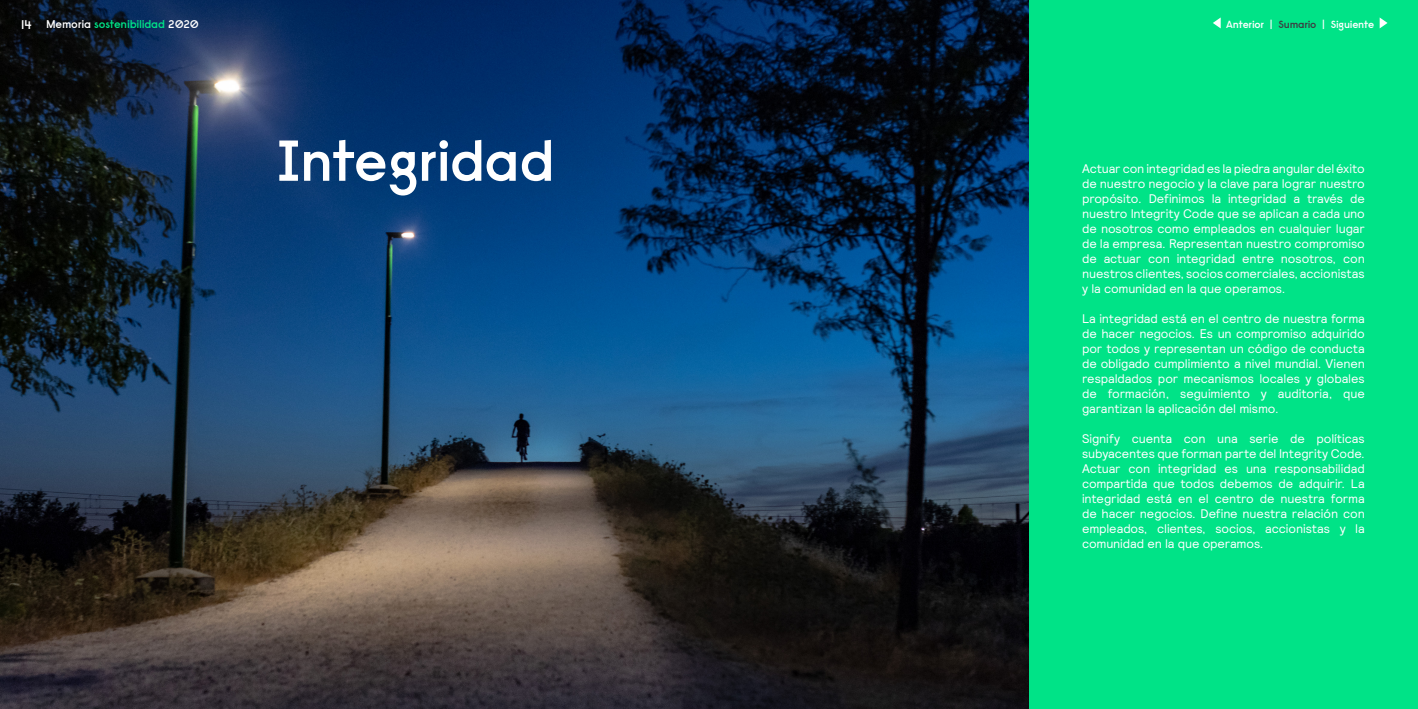
<style>
.page{position:relative;width:1418px;height:709px;background:#fff}
.page>*{position:absolute;margin:0;border:0;box-sizing:border-box;transform-origin:0 0}
.t1{font:600 57.5px "Raisonne";letter-spacing:-.02em;color:#fff}
.t2{font:12.5px/15px "Relative";letter-spacing:-.01em;color:#fff;text-align:justify}
.t3{font:600 11.25px "Raisonne";letter-spacing:-.02em;color:#00e387}
.t4{font:600 10.38px "Raisonne";letter-spacing:-.02em;color:#fff}
.s1{font-size:12.5px;color:#fff}
.s2{color:#fff}
.s3{color:#3c3c41}
</style>
<div class="page">
<div style="left:1028px;top:0;width:389px;height:709px;background:#00e387"></div>
<svg style="left:1379px;top:17px;width:8px;height:11px"></svg>
<svg style="left:1213px;top:18px;width:7px;height:10px"></svg>
<img style="left:0;top:0;width:1028px;height:709px">
<p class="t3" style="left:21px;top:17px;width:179px"><span class="s1">14</span> <span class="s2">Memoria</span> sostenibilidad <span class="s2">2020</span></p>
<h1 class="t1" style="left:276px;top:123px;width:280px">Integridad</h1>
<p class="t4" style="left:1226px;top:17px;width:149px">Anterior | <span class="s3">Sumario</span> | Siguiente</p>
<p class="t2" style="left:1082px;top:161px;width:284px">Actuar con integridad es la piedra angular del éxito de nuestro negocio y la clave para lograr nuestro propósito. Definimos la integridad a través de nuestro Integrity Code que se aplican a cada uno de nosotros como empleados en cualquier lugar de la empresa. Representan nuestro compromiso de actuar con integridad entre nosotros, con nuestros clientes, socios comerciales, accionistas y la comunidad en la que operamos.</p>
<p class="t2" style="left:1082px;top:311px;width:284px">La integridad está en el centro de nuestra forma de hacer negocios. Es un compromiso adquirido por todos y representan un código de conducta de obligado cumplimiento a nivel mundial. Vienen respaldados por mecanismos locales y globales de formación, seguimiento y auditoria, que garantizan la aplicación del mismo.</p>
<p class="t2" style="left:1082px;top:431px;width:284px">Signify cuenta con una serie de políticas subyacentes que forman parte del Integrity Code.<br>Actuar con integridad es una responsabilidad compartida que todos debemos de adquirir. La integridad está en el centro de nuestra forma de hacer negocios. Define nuestra relación con empleados, clientes, socios, accionistas y la comunidad en la que operamos.</p>
</div>
